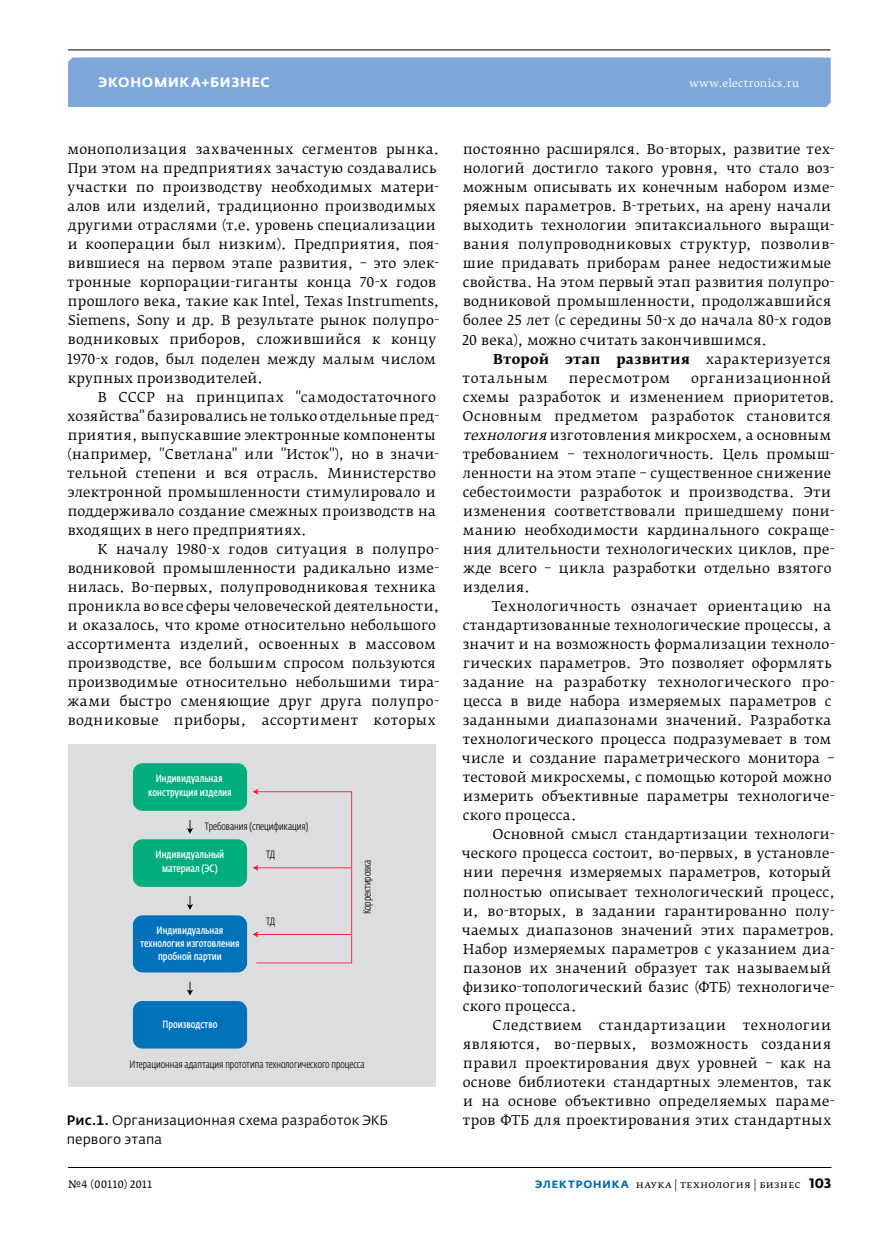
<style>
.page{position:relative;width:881px;height:1234px;background:#fff}
.page>*{position:absolute;margin:0;border:0;box-sizing:border-box;transform-origin:0 0}
.t1{font:13.5px/19px "Fedra Serif B Pro";letter-spacing:.02em;color:#000}
.t2{font:13.5px "Fedra Sans Pro";letter-spacing:.005em;color:#000}
.t3{font:13.5px/19px "Fedra Serif B Pro";letter-spacing:.05em;color:#000}
.t4{font:700 13.5px "Fedra Sans Alt Pro";letter-spacing:.055em;color:#fff}
.t5{font:13.5px "Fedra Serif B Pro";letter-spacing:.06em;color:#000}
.t6{font:600 10.5px/13.2px "Fedra Sans Cond Pro";color:#fff;text-align:center}
.t7{font:300 10.5px "Fedra Sans Cond Pro";color:#000}
.t8{font:10.5px "Fedra Serif B Pro";letter-spacing:.03em;color:#000}
.t9{font:10.5px "Fedra Serif B Pro";letter-spacing:.03em;color:#fff}
.t10{font:10.5px "Fedra Serif A Pro";letter-spacing:.02em;color:#000}
.s1{font-weight:700}
.s2{font-style:italic}
.s3{font-weight:500}
.s4{font-family:"Fedra Sans Alt Pro";font-weight:700;color:#0068ac}
.s5{font-family:"Fedra Sans Pro";font-weight:700;font-size:13.5px}
</style>
<div class="page">
<div style="left:68px;top:57px;width:762px;height:50px;background:#7da7d8"></div>
<hr style="left:68px;top:49px;width:761px;height:1px;background:#000">
<hr style="left:68px;top:1166px;width:763px;height:1px;background:#000">
<div style="left:68px;top:744px;width:367px;height:342px;background:#dcddde"></div>
<div style="left:133px;top:763px;width:114px;height:47px;background:#00ad7d;border-radius:10px"></div>
<div style="left:133px;top:839px;width:114px;height:47px;background:#00ad7d;border-radius:10px"></div>
<div style="left:133px;top:1000px;width:114px;height:48px;background:#0072bc;border-radius:10px"></div>
<div style="left:133px;top:915px;width:114px;height:57px;background:#0072bc;border-radius:10px"></div>
<svg style="left:186px;top:820px;width:7px;height:15px"></svg>
<svg style="left:186px;top:896px;width:7px;height:14px"></svg>
<svg style="left:187px;top:981px;width:6px;height:16px"></svg>
<div style="left:256px;top:791px;width:96px;height:172px;border:1px solid #ed1b35"></div>
<svg style="left:251px;top:787px;width:8px;height:9px"></svg>
<hr style="left:256px;top:933px;width:95px;height:1px;background:#ed1b35">
<svg style="left:251px;top:929px;width:8px;height:9px"></svg>
<hr style="left:256px;top:866px;width:95px;height:2px;background:#fff">
<hr style="left:256px;top:867px;width:95px;height:1px;background:#ed1b35">
<svg style="left:251px;top:862px;width:8px;height:10px"></svg>
<p class="t4" style="left:98px;top:74px;width:173px">экономика+бизнес</p>
<p class="t9" style="left:689px;top:77px;width:111px">www.electronics.ru</p>
<p class="t1" style="left:67px;top:140px;width:373px">монополизация захваченных сегментов рынка.<br>При этом на предприятиях зачастую создавались участки по производству необходимых матери&shy;алов или изделий, традиционно производимых другими отраслями (т.е. уровень специализации и кооперации был низким). Предприятия, поя&shy;вившиеся на первом этапе развития, – это элек&shy;тронные корпорации-гиганты конца 70-х годов прошлого века, такие как Intel, Texas Instruments, Siemens, Sony и др. В результате рынок полупро&shy;водниковых приборов, сложившийся к концу 1970-х годов, был поделен между малым числом крупных производителей.</p>
<p class="t1" style="left:67px;top:387px;width:373px;text-indent:30px">В СССР на принципах "самодостаточного хозяйства" базировались не только отдельные пред&shy;приятия, выпускавшие электронные компоненты (например, "Светлана" или "Исток"), но в значи&shy;тельной степени и вся отрасль. Министерство электронной промышленности стимулировало и поддерживало создание смежных производств на входящих в него предприятиях.</p>
<p class="t1" style="left:67px;top:539px;width:373px;text-indent:30px">К началу 1980-х годов ситуация в полупро&shy;водниковой промышленности радикально изме&shy;нилась. Во-первых, полупроводниковая техника проникла во все сферы человеческой деятельности, и оказалось, что кроме относительно небольшого ассортимента изделий, освоенных в массовом производстве, все большим спросом пользуются производимые относительно небольшими тира&shy;жами быстро сменяющие друг друга полупро&shy;водниковые приборы, ассортимент которых</p>
<p class="t6" style="left:148px;top:772px;width:85px">Индивидуальная конструкция изделия</p>
<p class="t7" style="left:205px;top:819px;width:105px">Требования (спецификация)</p>
<p class="t7" style="left:266px;top:848px;width:11px">ТД</p>
<p class="t6" style="left:155px;top:848px;width:70px">Индивидуальный материал (ЭС)</p>
<p class="t6" style="left:140px;top:923px;width:101px">Индивидуальная технология изготовления пробной партии</p>
<p class="t6" style="left:162px;top:1017px;width:57px">Производство</p>
<p class="t7" style="left:266px;top:914px;width:11px">ТД</p>
<p class="t7" style="left:361px;top:914px;width:56px;rotate:-90deg">Корректировка</p>
<p class="t7" style="left:129px;top:1057px;width:237px">Итерационная адаптация прототипа технологического процесса</p>
<p class="t1" style="left:462px;top:140px;width:373px">постоянно расширялся. Во-вторых, развитие тех&shy;нологий достигло такого уровня, что стало воз&shy;можным описывать их конечным набором изме&shy;ряемых параметров. В-третьих, на арену начали выходить технологии эпитаксиального выращи&shy;вания полупроводниковых структур, позволив&shy;шие придавать приборам ранее недостижимые свойства. На этом первый этап развития полупро&shy;водниковой промышленности, продолжавшийся более 25 лет (с середины 50-х до начала 80-х годов 20 века), можно считать закончившимся.</p>
<p class="t3" style="left:462px;top:349px;width:370px;text-indent:31px"><span class="s1">Второй этап развития</span> характеризуется тотальным</p>
<p class="t1" style="left:462px;top:368px;width:373px;text-indent:228px">организационной схемы разработок и изменением приоритетов.<br>Основным предметом разработок становится <span class="s2">технология</span> изготовления микросхем, а основным требованием – технологичность. Цель промыш&shy;ленности на этом этапе – существенное снижение себестоимости разработок и производства. Эти изменения соответствовали пришедшему пони&shy;манию необходимости кардинального сокраще&shy;ния длительности технологических циклов, пре&shy;жде всего – цикла разработки отдельно взятого изделия.</p>
<p class="t1" style="left:461px;top:596px;width:374px;text-indent:30px">Технологичность означает ориентацию на стандартизованные технологические процессы, а значит и на возможность формализации техноло&shy;гических параметров. Это позволяет оформлять задание на разработку технологического про&shy;цесса в виде набора измеряемых параметров с заданными диапазонами значений. Разработка технологического процесса подразумевает в том числе и создание параметрического монитора – тестовой микросхемы, с помощью которой можно измерить объективные параметры технологиче&shy;ского процесса.</p>
<p class="t1" style="left:461px;top:825px;width:374px;text-indent:31px">Основной смысл стандартизации технологи&shy;ческого процесса состоит, во-первых, в установле&shy;нии перечня измеряемых параметров, который полностью описывает технологический процесс, и, во-вторых, в задании гарантированно полу&shy;чаемых диапазонов значений этих параметров.<br>Набор измеряемых параметров с указанием диа&shy;пазонов их значений образует так называемый физико-топологический базис (ФТБ) технологиче&shy;ского процесса.</p>
<p class="t1" style="left:462px;top:1015px;width:373px;text-indent:30px">Следствием стандартизации технологии являются, во-первых, возможность создания правил проектирования двух уровней – как на основе библиотеки стандартных элементов, так и на основе объективно определяемых параме-</p>
<p class="t5" style="left:568px;top:369px;width:103px">пересмотром</p>
<p class="t2" style="left:67px;top:1111px;width:323px"><span class="s3">Рис.1.</span> Организационная схема разработок ЭКБ</p>
<p class="t1" style="left:462px;top:1110px;width:370px">тров ФТБ для проектирования этих стандартных</p>
<p class="t2" style="left:67px;top:1130px;width:97px">первого этапа</p>
<p class="t10" style="left:68px;top:1177px;width:85px">№4 (00110) 2011</p>
<p class="t8" style="left:535px;top:1177px;width:297px"><span class="s4">ЭЛЕКТРОНИКА</span> наука | технология | бизнес <span class="s5">103</span></p>
</div>
